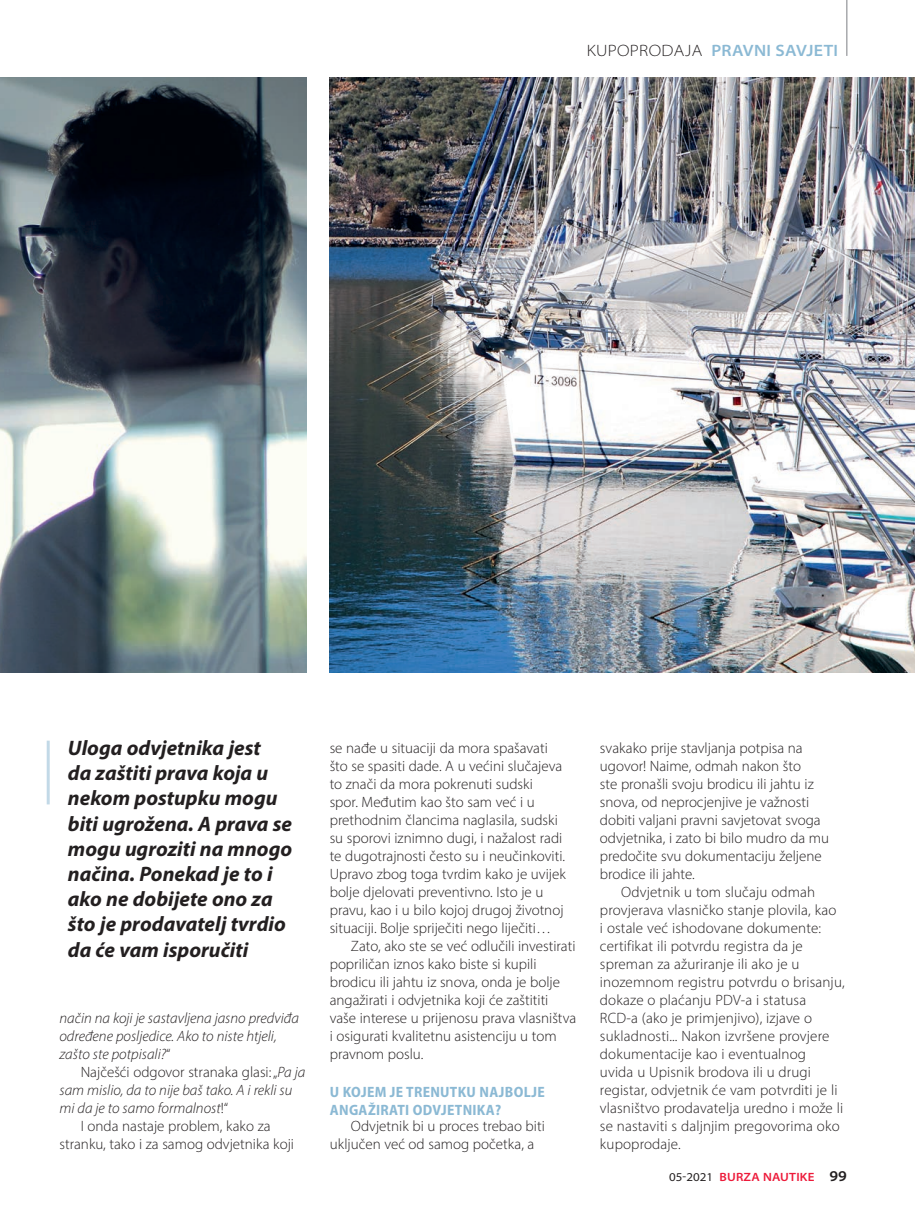
<style>
.page{position:relative;width:915px;height:1227px;background:#fff}
.page>*{position:absolute;margin:0;border:0;box-sizing:border-box;transform-origin:0 0}
.t1{font:italic 700 21px/25.2px "Myriad Pro";color:#231f20}
.t2{font:600 semi-expanded 16.5px "Myriad Pro";letter-spacing:.02em;color:#8bb9d4}
.t3{font:300 15px/18px "Myriad Pro";color:#231f20}
.t4{font:italic 300 15px/18px "Myriad Pro";color:#231f20}
.t5{font:700 semi-condensed 15px/18px "Myriad Pro";letter-spacing:.02em;color:#8bb9d4}
.t6{font:600 semi-expanded 12px "Myriad Pro";letter-spacing:.02em;color:#ed1a3a}
.s1{font-weight:300;color:#231f20}
.s2{font-style:normal}
.s3{font-style:italic}
.s4{font-weight:400;color:#231f20}
.s5{font-size:15px;color:#231f20}
</style>
<div class="page">
<img style="left:0;top:77px;width:306px;height:595px">
<img style="left:329px;top:77px;width:585px;height:595px">
<hr style="left:845px;top:0;width:2px;height:56px;background:#a8a9ad">
<hr style="left:47px;top:740px;width:3px;height:64px;background:#c2d9e7">
<p class="t2" style="left:586px;top:39px;width:253px"><span class="s1">KUPOPRODAJA</span> PRAVNI SAVJETI</p>
<h1 class="t1" style="left:68px;top:734px;width:226px">Uloga odvjetnika jest<br>da zaštiti prava koja u nekom postupku mogu biti ugrožena. A prava se mogu ugroziti na mnogo načina. Ponekad je to i ako ne dobijete ono za što je prodavatelj tvrdio da će vam isporučiti</h1>
<p class="t4" style="left:59px;top:1009px;width:241px">način na koji je sastavljena jasno predviđa određene posljedice. Ako to niste htjeli, zašto ste potpisali?<span class="s2">“</span></p>
<p class="t3" style="left:81px;top:1063px;width:226px">Najčešći odgovor stranaka glasi: „<span class="s3">Pa ja</span></p>
<p class="t4" style="left:59px;top:1081px;width:234px">sam mislio, da to nije baš tako. A i rekli su</p>
<p class="t4" style="left:59px;top:1099px;width:170px">mi da je to samo formalnost<span class="s2">!“</span></p>
<p class="t3" style="left:81px;top:1117px;width:191px">I onda nastaje problem, kako za</p>
<p class="t3" style="left:59px;top:1135px;width:236px">stranku, tako i za samog odvjetnika koji</p>
<p class="t3" style="left:329px;top:739px;width:219px">se nađe u situaciji da mora spašavati</p>
<p class="t3" style="left:329px;top:757px;width:234px">što se spasiti dade. A u većini slučajeva</p>
<p class="t3" style="left:329px;top:775px;width:205px">to znači da mora pokrenuti sudski</p>
<p class="t3" style="left:329px;top:793px;width:206px">spor. Međutim kao što sam već i u</p>
<p class="t3" style="left:329px;top:811px;width:230px">prethodnim člancima naglasila, sudski</p>
<p class="t3" style="left:329px;top:829px;width:234px">su sporovi iznimno dugi, i nažalost radi</p>
<p class="t3" style="left:329px;top:847px;width:237px">te dugotrajnosti često su i neučinkoviti.</p>
<p class="t3" style="left:329px;top:865px;width:237px">Upravo zbog toga tvrdim kako je uvijek</p>
<p class="t3" style="left:329px;top:883px;width:215px">bolje djelovati preventivno. Isto je u</p>
<p class="t3" style="left:329px;top:901px;width:235px">pravu, kao i u bilo kojoj drugoj životnoj</p>
<p class="t3" style="left:329px;top:919px;width:223px">situaciji. Bolje spriječiti nego liječiti…</p>
<p class="t3" style="left:351px;top:937px;width:226px">Zato, ako ste se već odlučili investirati</p>
<p class="t3" style="left:329px;top:955px;width:208px">popriličan iznos kako biste si kupili</p>
<p class="t3" style="left:329px;top:973px;width:232px">brodicu ili jahtu iz snova, onda je bolje</p>
<p class="t3" style="left:329px;top:991px;width:220px">angažirati i odvjetnika koji će zaštititi</p>
<p class="t3" style="left:329px;top:1009px;width:248px">vaše interese u prijenosu prava vlasništva</p>
<p class="t3" style="left:329px;top:1027px;width:228px">i osigurati kvalitetnu asistenciju u tom</p>
<p class="t3" style="left:329px;top:1045px;width:95px">pravnom poslu.</p>
<p class="t5" style="left:330px;top:1082px;width:216px">U KOJEM JE TRENUTKU NAJBOLJE<br>ANGAŽIRATI ODVJETNIKA?</p>
<p class="t3" style="left:329px;top:1117px;width:216px;text-indent:21px">Odvjetnik bi u proces trebao biti uključen već od samog početka, a</p>
<p class="t3" style="left:599px;top:739px;width:231px">svakako prije stavljanja potpisa na ugovor! Naime, odmah nakon što<br>ste pronašli svoju brodicu ili jahtu iz snova, od neprocjenjive je važnosti dobiti valjani pravni savjetovat svoga odvjetnika, i zato bi bilo mudro da mu predočite svu dokumentaciju željene brodice ili jahte.</p>
<p class="t3" style="left:599px;top:883px;width:246px;text-indent:21px">Odvjetnik u tom slučaju odmah provjerava vlasničko stanje plovila, kao<br>i ostale već ishodovane dokumente: certifikat ili potvrdu registra da je spreman za ažuriranje ili ako je u inozemnom registru potvrdu o brisanju, dokaze o plaćanju PDV-a i statusa RCD-a (ako je primjenjivo), izjave o sukladnosti... Nakon izvršene provjere dokumentacije kao i eventualnog<br>uvida u Upisnik brodova ili u drugi registar, odvjetnik će vam potvrditi je li vlasništvo prodavatelja uredno i može li se nastaviti s daljnjim pregovorima oko kupoprodaje.</p>
<p class="t6" style="left:668px;top:1169px;width:179px"><span class="s4">05-2021</span> BURZA NAUTIKE <span class="s5">99</span></p>
</div>
